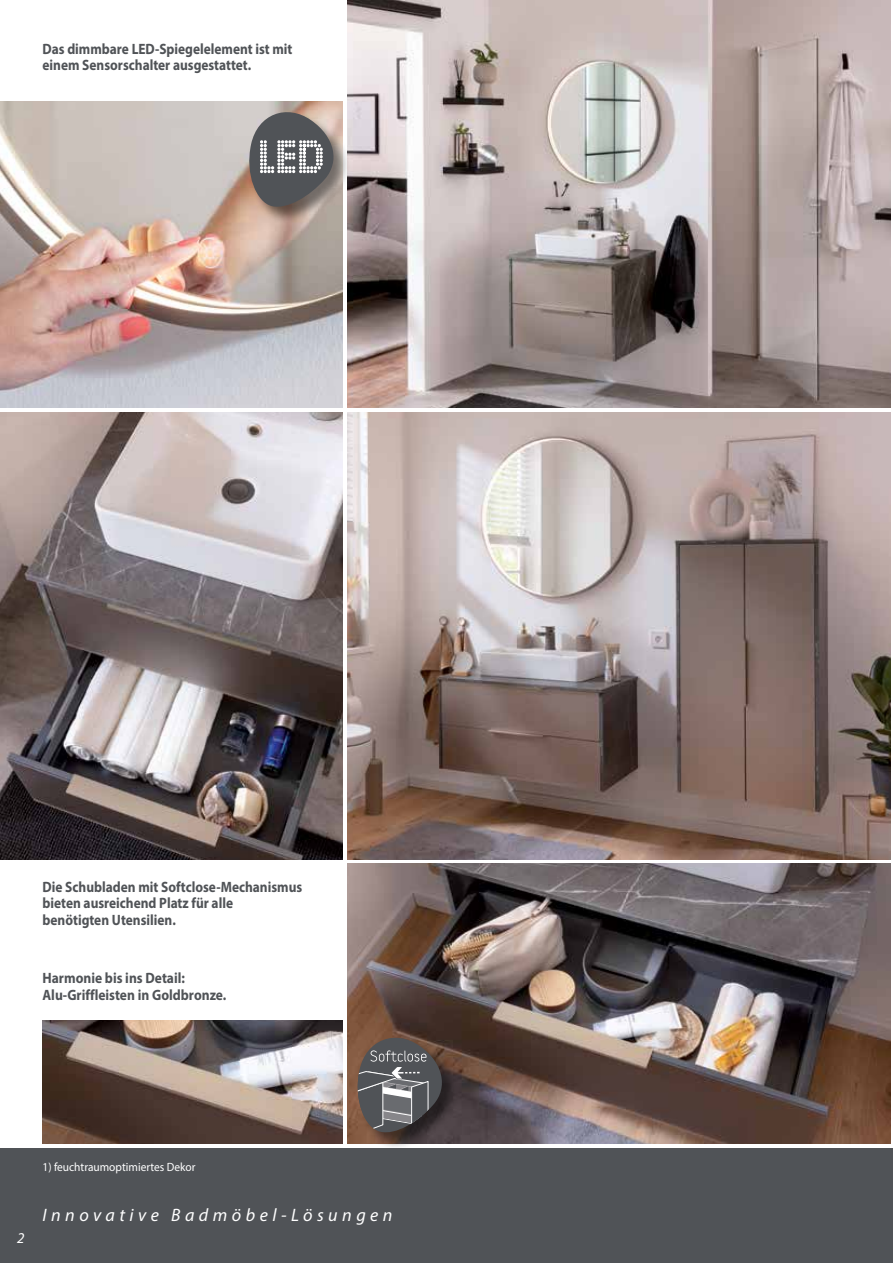
<style>
.page{position:relative;width:893px;height:1263px;background:#fff}
.page>*{position:absolute;margin:0;border:0;box-sizing:border-box;transform-origin:0 0}
.t1{font:italic 18px "Myriad Pro";letter-spacing:.25em;color:#fff}
.t2{font:700 15px/16.5px "Myriad Pro";color:#505357;scale:.89 1}
.t3{font:700 15px/16.5px "Myriad Pro";color:#505357;scale:.9 1}
.t4{font:italic 15px "Myriad Pro";color:#fff}
.t5{font:12px "Myriad Pro";color:#fff;scale:.95 1}
</style>
<div class="page">
<img style="left:347px;top:0;width:544px;height:407px">
<img style="left:0;top:102px;width:343px;height:305px">
<img style="left:0;top:412px;width:343px;height:447px">
<img style="left:43px;top:1020px;width:300px;height:124px">
<img style="left:347px;top:412px;width:544px;height:447px">
<img style="left:347px;top:863px;width:544px;height:281px">
<div style="left:357px;top:1037px;width:102px;height:112px;background:#000;opacity:.5"></div>
<svg style="left:358px;top:1038px;width:84px;height:94px"></svg>
<div style="left:249px;top:112px;width:102px;height:112px;background:#000;opacity:.5"></div>
<svg style="left:249px;top:112px;width:84px;height:95px"></svg>
<div style="left:0;top:1148px;width:893px;height:115px;background:#505357"></div>
<p class="t2" style="left:43px;top:40px;width:282px">Das dimmbare LED-Spiegelelement ist mit einem Sensorschalter ausgestattet.</p>
<p class="t2" style="left:43px;top:878px;width:293px">Die Schubladen mit Softclose-Mechanismus bieten ausreichend Platz für alle benötigten Utensilien.</p>
<p class="t3" style="left:43px;top:969px;width:206px">Harmonie bis ins Detail:<br>Alu-Griffleisten in Goldbronze.</p>
<p class="t4" style="left:17px;top:1229px;width:9px">2</p>
<p class="t5" style="left:43px;top:1160px;width:162px">1) feuchtraumoptimiertes Dekor</p>
<p class="t1" style="left:43px;top:1204px;width:352px">Innovative Badmöbel-Lösungen</p>
</div>
